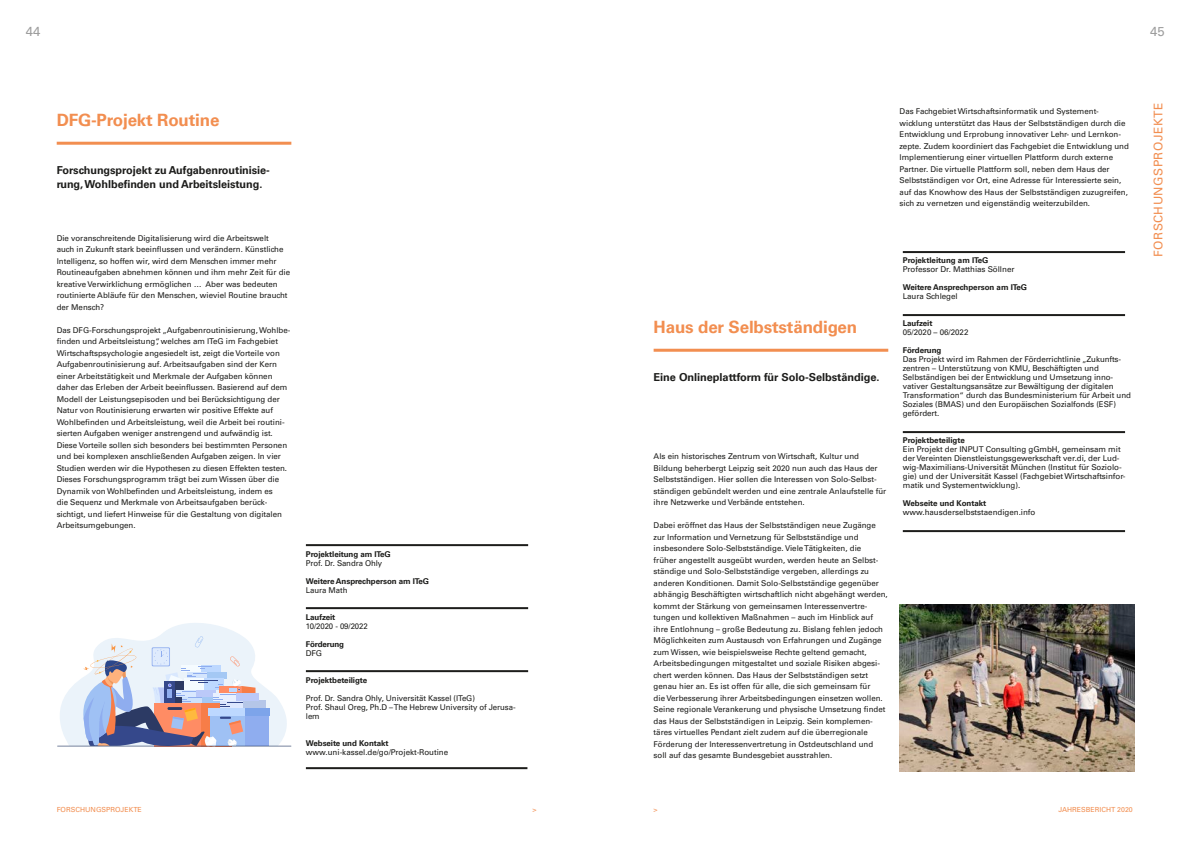
<style>
.page{position:relative;width:1191px;height:842px;background:#fff}
.page>*{position:absolute;margin:0;border:0;box-sizing:border-box;transform-origin:0 0}
.t1{font:700 17px "Univers LT Pro 65";letter-spacing:-.01em;color:#f28e50}
.t2{font:13px "Univers LT Pro 55 Roman";color:#9d9d9d}
.t3{font:12px "Univers LT Pro 55 Roman";letter-spacing:.04em;color:#f28e50}
.t4{font:700 11px/14px "Univers LT Pro 65";letter-spacing:-.005em;color:#1d1d1b}
.t5{font:8px/11.5px "Univers LT Pro 55 Roman";color:#1d1d1b}
.t6{font:700 8px "Univers LT Pro 65";letter-spacing:-.01em;color:#1d1d1b}
.t7{font:7px "Univers LT Pro 55 Roman";color:#f28e50}
</style>
<div class="page">
<hr style="left:57px;top:142px;width:234px;height:3px;background:#f28e50">
<hr style="left:306px;top:544px;width:222px;height:2px;background:#1d1d1b">
<hr style="left:306px;top:607px;width:222px;height:2px;background:#1d1d1b">
<hr style="left:306px;top:670px;width:222px;height:2px;background:#1d1d1b">
<hr style="left:306px;top:767px;width:221px;height:2px;background:#1d1d1b">
<svg style="left:57px;top:623px;width:234px;height:123px"></svg>
<hr style="left:57px;top:746px;width:234px;height:1px;background:#233862">
<hr style="left:653px;top:349px;width:235px;height:3px;background:#f28e50">
<hr style="left:902px;top:251px;width:223px;height:2px;background:#1d1d1b">
<hr style="left:902px;top:314px;width:223px;height:2px;background:#1d1d1b">
<hr style="left:902px;top:431px;width:223px;height:2px;background:#1d1d1b">
<hr style="left:902px;top:530px;width:223px;height:2px;background:#1d1d1b">
<img style="left:899px;top:604px;width:235px;height:167px">
<h2 class="t2" style="left:26px;top:22px;width:16px">44</h2>
<h2 class="t2" style="left:1150px;top:22px;width:16px">45</h2>
<h1 class="t1" style="left:57px;top:108px;width:164px">DFG-Projekt Routine</h1>
<h3 class="t4" style="left:57px;top:163px;width:215px">Forschungsprojekt zu Aufgabenroutinisie&shy;rung, Wohlbefinden und Arbeitsleistung.</h3>
<p class="t5" style="left:57px;top:232px;width:235px">Die voranschreitende Digitalisierung wird die Arbeitswelt<br>auch in Zukunft stark beeinflussen und verändern. Künstliche Intelligenz, so hoffen wir, wird dem Menschen immer mehr Routineaufgaben abnehmen können und ihm mehr Zeit für die kreative Verwirklichung ermöglichen … Aber was bedeuten routinierte Abläufe für den Menschen, wieviel Routine braucht der Mensch?</p>
<p class="t5" style="left:57px;top:324px;width:235px">Das DFG-Forschungsprojekt „Aufgabenroutinisierung, Wohlbe&shy;finden und Arbeitsleistung“, welches am ITeG im Fachgebiet Wirtschaftspsychologie angesiedelt ist, zeigt die Vorteile von Aufgabenroutinisierung auf. Arbeitsaufgaben sind der Kern einer Arbeitstätigkeit und Merkmale der Aufgaben können daher das Erleben der Arbeit beeinflussen. Basierend auf dem Modell der Leistungsepisoden und bei Berücksichtigung der Natur von Routinisierung erwarten wir positive Effekte auf Wohlbefinden und Arbeitsleistung, weil die Arbeit bei routini&shy;sierten Aufgaben weniger anstrengend und aufwändig ist.<br>Diese Vorteile sollen sich besonders bei bestimmten Personen und bei komplexen anschließenden Aufgaben zeigen. In vier Studien werden wir die Hypothesen zu diesen Effekten testen.<br>Dieses Forschungsprogramm trägt bei zum Wissen über die Dynamik von Wohlbefinden und Arbeitsleistung, indem es<br>die Sequenz und Merkmale von Arbeitsaufgaben berück&shy;sichtigt, und liefert Hinweise für die Gestaltung von digitalen Arbeitsumgebungen.</p>
<p class="t6" style="left:306px;top:548px;width:86px">Projektleitung am ITeG</p>
<p class="t5" style="left:306px;top:557px;width:78px">Prof. Dr. Sandra Ohly</p>
<p class="t6" style="left:306px;top:575px;width:125px">Weitere Ansprechperson am ITeG</p>
<p class="t5" style="left:306px;top:584px;width:43px">Laura Math</p>
<p class="t6" style="left:306px;top:611px;width:31px">Laufzeit</p>
<p class="t5" style="left:306px;top:620px;width:63px">10/2020 - 09/2022</p>
<p class="t6" style="left:306px;top:638px;width:40px">Förderung</p>
<p class="t5" style="left:306px;top:647px;width:18px">DFG</p>
<p class="t6" style="left:306px;top:674px;width:63px">Projektbeteiligte</p>
<p class="t5" style="left:306px;top:693px;width:211px;line-height:9px">Prof. Dr. Sandra Ohly, Universität Kassel (ITeG)<br>Prof. Shaul Oreg, Ph.D – The Hebrew University of Jerusa&shy;lem</p>
<p class="t6" style="left:306px;top:737px;width:84px">Webseite und Kontakt</p>
<p class="t5" style="left:306px;top:746px;width:144px">www.uni-kassel.de/go/Projekt-Routine</p>
<p class="t5" style="left:899px;top:105px;width:231px">Das Fachgebiet Wirtschaftsinformatik und Systement&shy;wicklung unterstützt das Haus der Selbstständigen durch die Entwicklung und Erprobung innovativer Lehr- und Lernkon&shy;zepte. Zudem koordiniert das Fachgebiet die Entwicklung und Implementierung einer virtuellen Plattform durch externe Partner. Die virtuelle Plattform soll, neben dem Haus der Selbstständigen vor Ort, eine Adresse für Interessierte sein, auf das Knowhow des Haus der Selbstständigen zuzugreifen, sich zu vernetzen und eigenständig weiterzubilden.</p>
<h1 class="t1" style="left:653px;top:315px;width:205px">Haus der Selbstständigen</h1>
<h3 class="t4" style="left:653px;top:370px;width:227px">Eine Onlineplattform für Solo-Selbständige.</h3>
<p class="t5" style="left:653px;top:450px;width:234px">Als ein historisches Zentrum von Wirtschaft, Kultur und Bildung beherbergt Leipzig seit 2020 nun auch das Haus der Selbstständigen. Hier sollen die Interessen von Solo-Selbst&shy;ständigen gebündelt werden und eine zentrale Anlaufstelle für ihre Netzwerke und Verbände entstehen.</p>
<p class="t5" style="left:653px;top:519px;width:236px">Dabei eröffnet das Haus der Selbstständigen neue Zugänge zur Information und Vernetzung für Selbstständige und insbesondere Solo-Selbstständige. Viele Tätigkeiten, die<br>früher angestellt ausgeübt wurden, werden heute an Selbst&shy;ständige und Solo-Selbstständige vergeben, allerdings zu anderen Konditionen. Damit Solo-Selbstständige gegenüber abhängig Beschäftigten wirtschaftlich nicht abgehängt werden, kommt der Stärkung von gemeinsamen Interessenvertre&shy;tungen und kollektiven Maßnahmen – auch im Hinblick auf ihre Entlohnung – große Bedeutung zu. Bislang fehlen jedoch Möglichkeiten zum Austausch von Erfahrungen und Zugänge zum Wissen, wie beispielsweise Rechte geltend gemacht, Arbeitsbedingungen mitgestaltet und soziale Risiken abgesi&shy;chert werden können. Das Haus der Selbstständigen setzt genau hier an. Es ist offen für alle, die sich gemeinsam für<br>die Verbesserung ihrer Arbeitsbedingungen einsetzen wollen.<br>Seine regionale Verankerung und physische Umsetzung findet das Haus der Selbstständigen in Leipzig. Sein komplemen&shy;täres virtuelles Pendant zielt zudem auf die überregionale Förderung der Interessenvertretung in Ostdeutschland und soll auf das gesamte Bundesgebiet ausstrahlen.</p>
<p class="t6" style="left:902px;top:255px;width:87px">Projektleitung am ITeG</p>
<p class="t5" style="left:902px;top:263px;width:113px">Professor Dr. Matthias Söllner</p>
<p class="t6" style="left:902px;top:282px;width:126px">Weitere Ansprechperson am ITeG</p>
<p class="t5" style="left:902px;top:290px;width:56px">Laura Schlegel</p>
<p class="t6" style="left:902px;top:318px;width:31px">Laufzeit</p>
<p class="t5" style="left:902px;top:326px;width:67px">05/2020 – 06/2022</p>
<p class="t6" style="left:902px;top:345px;width:40px">Förderung</p>
<p class="t5" style="left:902px;top:355px;width:230px;line-height:9px">Das Projekt wird im Rahmen der Förderrichtlinie „Zukunfts&shy;zentren – Unterstützung von KMU, Beschäftigten und Selbständigen bei der Entwicklung und Umsetzung inno&shy;vativer Gestaltungsansätze zur Bewältigung der digitalen Transformation“ durch das Bundesministerium für Arbeit und Soziales (BMAS) und den Europäischen Sozialfonds (ESF) gefördert.</p>
<p class="t6" style="left:902px;top:435px;width:63px">Projektbeteiligte</p>
<p class="t5" style="left:902px;top:445px;width:224px;line-height:9px">Ein Projekt der INPUT Consulting gGmbH, gemeinsam mit der Vereinten Dienstleistungsgewerkschaft ver.di, der Lud&shy;wig-Maximilians-Universität München (Institut für Soziolo&shy;gie) und der Universität Kassel (Fachgebiet Wirtschaftsinfor&shy;matik und Systementwicklung).</p>
<p class="t6" style="left:902px;top:498px;width:85px">Webseite und Kontakt</p>
<p class="t5" style="left:902px;top:506px;width:134px">www.hausderselbststaendigen.info</p>
<p class="t7" style="left:57px;top:805px;width:87px">FORSCHUNGSPROJEKTE</p>
<p class="t7" style="left:532px;top:805px;width:6px">&gt;</p>
<p class="t7" style="left:653px;top:805px;width:6px">&gt;</p>
<p class="t7" style="left:1058px;top:805px;width:76px">JAHRESBERICHT 2020</p>
<h3 class="t3" style="left:1150px;top:257px;width:156px;rotate:-90deg">FORSCHUNGSPROJEKTE</h3>
</div>
